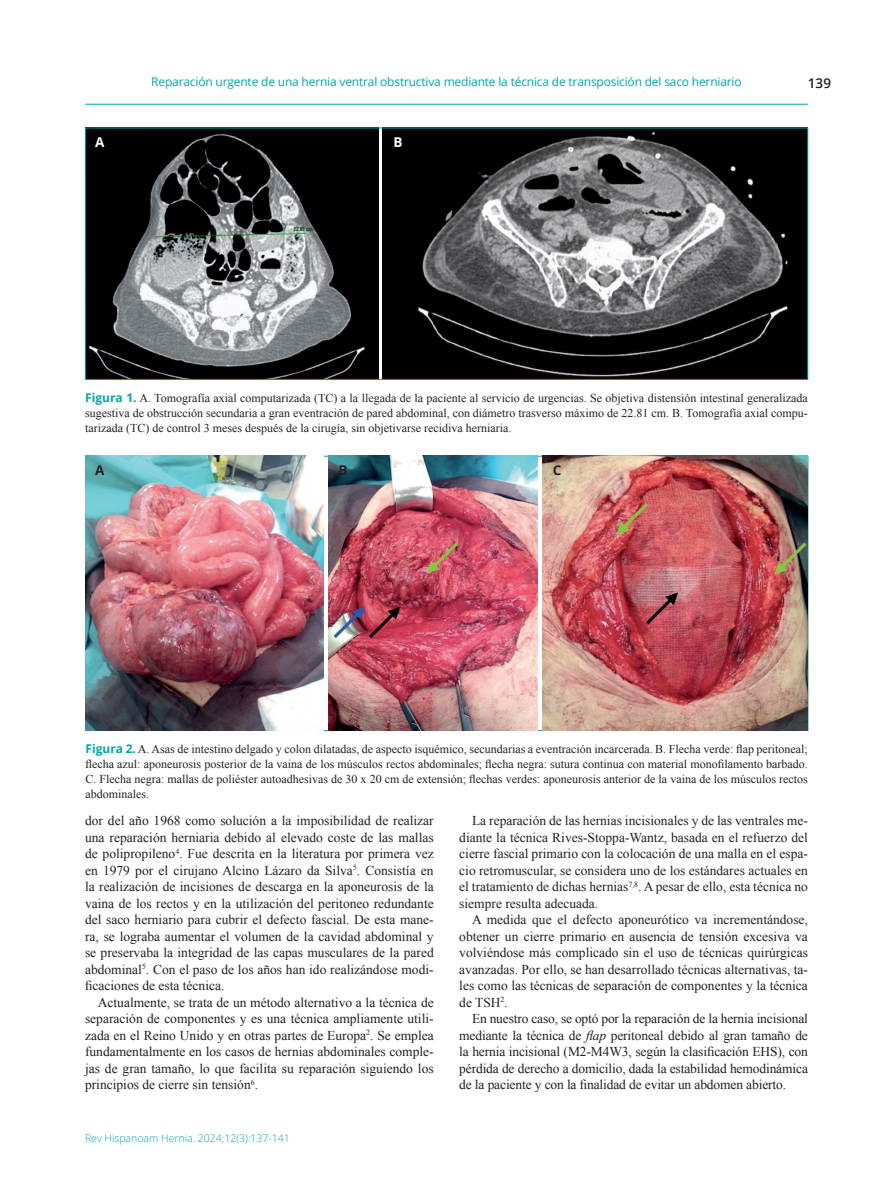
<style>
.page{position:relative;width:893px;height:1191px;background:#fff}
.page>*{position:absolute;margin:0;border:0;box-sizing:border-box;transform-origin:0 0}
.Texto_base{font:13.5px/16.5px "Times New Roman";color:#231f20;text-align:justify}
.t1{font:600 13.5px "Open Sans";color:#231f20}
.t2{font:700 13.5px "Open Sans";color:#231f20}
.t3{font:700 13.5px "Open Sans";color:#fff}
.Pie_figura{font:12px/15px "Times New Roman";color:#231f20;text-align:justify}
.t4{font:12px "Open Sans";letter-spacing:-.015em;color:#00a5aa}
.t5{font:300 10.5px "Open Sans";color:#00a5aa}
.s1{font-family:"Open Sans";font-weight:700;color:#00a5aa}
.s2{font-style:italic}
</style>
<div class="page">
<hr style="left:85px;top:104px;width:723px;height:1px;background:#00a5aa">
<img style="left:87px;top:130px;width:292px;height:248px">
<img style="left:383px;top:130px;width:423px;height:248px">
<div style="left:85px;top:128px;width:723px;height:252px;border:1px solid #00a5aa"></div>
<img style="left:85px;top:456px;width:239px;height:275px">
<img style="left:328px;top:456px;width:210px;height:275px">
<img style="left:542px;top:456px;width:266px;height:275px">
<p class="t4" style="left:151px;top:74px;width:592px">Reparación urgente de una hernia ventral obstructiva mediante la técnica de transposición del saco herniario</p>
<p class="t1" style="left:808px;top:74px;width:25px">139</p>
<p class="t3" style="left:95px;top:132px;width:11px">A</p>
<p class="t3" style="left:393px;top:132px;width:11px">B</p>
<p class="Pie_figura" style="left:85px;top:390px;width:724px"><span class="s1">Figura 1.</span> A. Tomografía axial computarizada (TC) a la llegada de la paciente al servicio de urgencias. Se objetiva distensión intestinal generalizada sugestiva de obstrucción secundaria a gran eventración de pared abdominal, con diámetro trasverso máximo de 22.81 cm. B. Tomografía axial compu&shy;tarizada (TC) de control 3 meses después de la cirugía, sin objetivarse recidiva herniaria.</p>
<p class="t2" style="left:95px;top:460px;width:11px">A</p>
<p class="t2" style="left:338px;top:460px;width:11px">B</p>
<p class="t2" style="left:553px;top:460px;width:10px">C</p>
<p class="Pie_figura" style="left:85px;top:741px;width:724px"><span class="s1">Figura 2.</span> A. Asas de intestino delgado y colon dilatadas, de aspecto isquémico, secundarias a eventración incarcerada. B. Flecha verde: flap peritoneal; flecha azul: aponeurosis posterior de la vaina de los músculos rectos abdominales; flecha negra: sutura continua con material monofilamento barbado.<br>C. Flecha negra: mallas de poliéster autoadhesivas de 30 x 20 cm de extensión; flechas verdes: aponeurosis anterior de la vaina de los músculos rectos abdominales.</p>
<p class="Texto_base" style="left:85px;top:812px;width:350px">dor del año 1968 como solución a la imposibilidad de realizar una reparación herniaria debido al elevado coste de las mallas de polipropileno<sup>4</sup>. Fue descrita en la literatura por primera vez en 1979 por el cirujano Alcino Lázaro da Silva<sup>5</sup>. Consistía en la realización de incisiones de descarga en la aponeurosis de la vaina de los rectos y en la utilización del peritoneo redundante del saco herniario para cubrir el defecto fascial. De esta mane&shy;ra, se lograba aumentar el volumen de la cavidad abdominal y se preservaba la integridad de las capas musculares de la pared abdominal<sup>5</sup>. Con el paso de los años han ido realizándose modi&shy;ficaciones de esta técnica.</p>
<p class="Texto_base" style="left:85px;top:994px;width:350px;text-indent:13px">Actualmente, se trata de un método alternativo a la técnica de separación de componentes y es una técnica ampliamente utili&shy;zada en el Reino Unido y en otras partes de Europa<sup>2</sup>. Se emplea fundamentalmente en los casos de hernias abdominales comple&shy;jas de gran tamaño, lo que facilita su reparación siguiendo los principios de cierre sin tensión<sup>6</sup>.</p>
<p class="t5" style="left:85px;top:1130px;width:206px">Rev Hispanoam Hernia. 2024;12(3):137-141</p>
<p class="Texto_base" style="left:459px;top:812px;width:350px;text-indent:13px">La reparación de las hernias incisionales y de las ventrales me&shy;diante la técnica Rives-Stoppa-Wantz, basada en el refuerzo del cierre fascial primario con la colocación de una malla en el espa&shy;cio retromuscular, se considera uno de los estándares actuales en el tratamiento de dichas hernias<sup>7,8</sup>. A pesar de ello, esta técnica no siempre resulta adecuada.</p>
<p class="Texto_base" style="left:459px;top:911px;width:350px;text-indent:13px">A medida que el defecto aponeurótico va incrementándose, obtener un cierre primario en ausencia de tensión excesiva va volviéndose más complicado sin el uso de técnicas quirúrgicas avanzadas. Por ello, se han desarrollado técnicas alternativas, ta&shy;les como las técnicas de separación de componentes y la técnica de TSH<sup>2</sup>.</p>
<p class="Texto_base" style="left:459px;top:1010px;width:350px;text-indent:13px">En nuestro caso, se optó por la reparación de la hernia incisional mediante la técnica de <span class="s2">flap</span> peritoneal debido al gran tamaño de la hernia incisional (M2-M4W3, según la clasificación EHS), con pérdida de derecho a domicilio, dada la estabilidad hemodinámica de la paciente y con la finalidad de evitar un abdomen abierto.</p>
</div>
